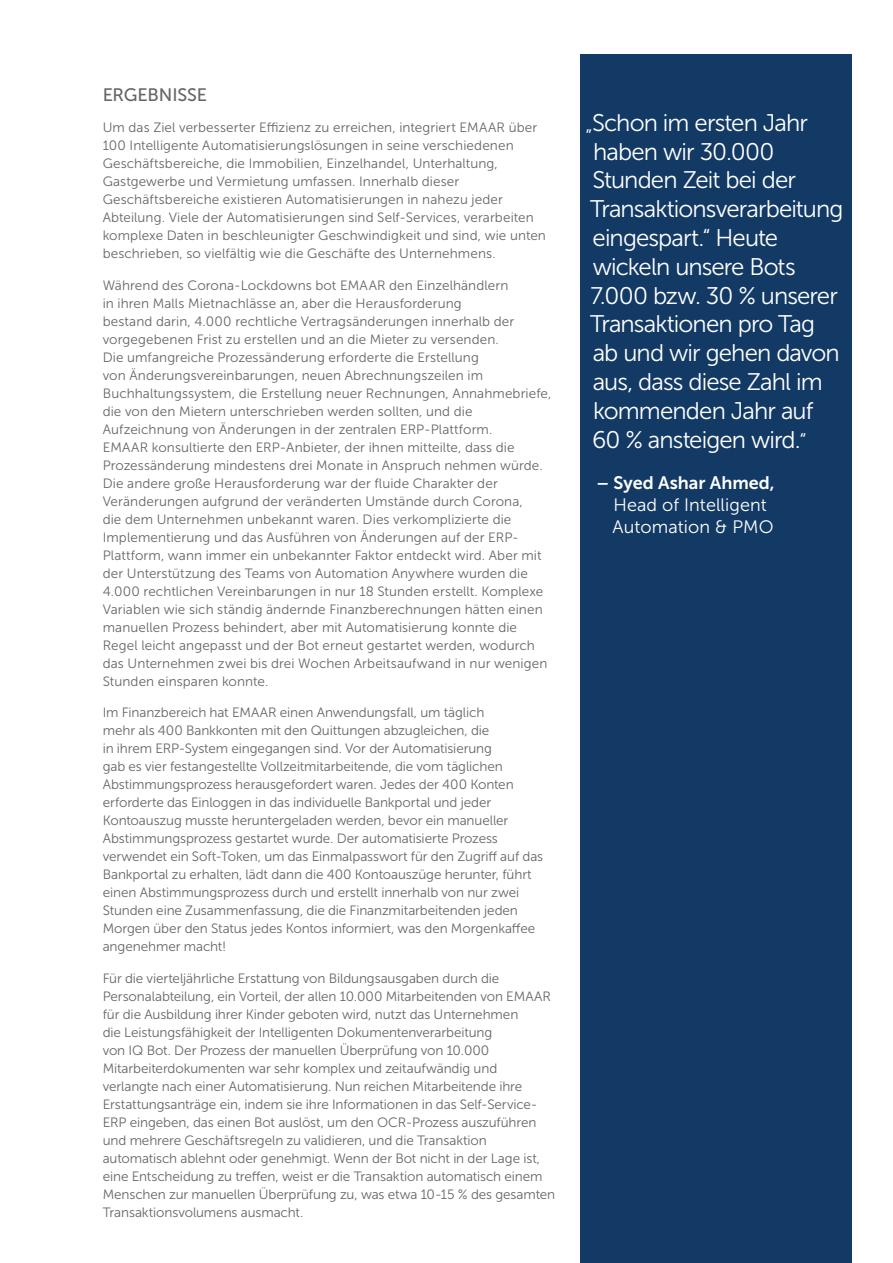
<style>
.page{position:relative;width:893px;height:1263px;background:#fff}
.page>*{position:absolute;margin:0;border:0;box-sizing:border-box;transform-origin:0 0}
.t1{font:24px/28.8px "Museo Sans 300";letter-spacing:-.035em;color:#fff}
.t2{font:18px/21.6px "Museo Sans 300";letter-spacing:.005em;color:#fff}
.t3{font:18px "Museo Sans 700";color:#fff}
.t4{font:18px "Museo Sans 500";letter-spacing:-.005em;color:#666}
.t5{font:13.5px/18px "Museo Sans 300";letter-spacing:-.005em;color:#666}
.s1{font-size:21px}
</style>
<div class="page">
<div style="left:580px;top:54px;width:271px;height:1209px;background:#133a65"></div>
<h2 class="t4" style="left:103px;top:85px;width:106px">ERGEBNISSE</h2>
<p class="t5" style="left:103px;top:119px;width:445px">Um das Ziel verbesserter Effizienz zu erreichen, integriert EMAAR über 100 Intelligente Automatisierungslösungen in seine verschiedenen Geschäftsbereiche, die Immobilien, Einzelhandel, Unterhaltung, Gastgewerbe und Vermietung umfassen. Innerhalb dieser Geschäftsbereiche existieren Automatisierungen in nahezu jeder Abteilung. Viele der Automatisierungen sind Self-Services, verarbeiten komplexe Daten in beschleunigter Geschwindigkeit und sind, wie unten beschrieben, so vielfältig wie die Geschäfte des Unternehmens.</p>
<p class="t5" style="left:103px;top:276px;width:450px">Während des Corona-Lockdowns bot EMAAR den Einzelhändlern<br>in ihren Malls Mietnachlässe an, aber die Herausforderung<br>bestand darin, 4.000 rechtliche Vertragsänderungen innerhalb der vorgegebenen Frist zu erstellen und an die Mieter zu versenden.<br>Die umfangreiche Prozessänderung erforderte die Erstellung<br>von Änderungsvereinbarungen, neuen Abrechnungszeilen im Buchhaltungssystem, die Erstellung neuer Rechnungen, Annahmebriefe, die von den Mietern unterschrieben werden sollten, und die Aufzeichnung von Änderungen in der zentralen ERP-Plattform.<br>EMAAR konsultierte den ERP-Anbieter, der ihnen mitteilte, dass die Prozessänderung mindestens drei Monate in Anspruch nehmen würde.<br>Die andere große Herausforderung war der fluide Charakter der Veränderungen aufgrund der veränderten Umstände durch Corona,<br>die dem Unternehmen unbekannt waren. Dies verkomplizierte die Implementierung und das Ausführen von Änderungen auf der ERP-Plattform, wann immer ein unbekannter Faktor entdeckt wird. Aber mit der Unterstützung des Teams von Automation Anywhere wurden die 4.000 rechtlichen Vereinbarungen in nur 18 Stunden erstellt. Komplexe Variablen wie sich ständig ändernde Finanzberechnungen hätten einen manuellen Prozess behindert, aber mit Automatisierung konnte die Regel leicht angepasst und der Bot erneut gestartet werden, wodurch das Unternehmen zwei bis drei Wochen Arbeitsaufwand in nur wenigen Stunden einsparen konnte.</p>
<p class="t5" style="left:103px;top:704px;width:442px">Im Finanzbereich hat EMAAR einen Anwendungsfall, um täglich<br>mehr als 400 Bankkonten mit den Quittungen abzugleichen, die<br>in ihrem ERP-System eingegangen sind. Vor der Automatisierung<br>gab es vier festangestellte Vollzeitmitarbeitende, die vom täglichen Abstimmungsprozess herausgefordert waren. Jedes der 400 Konten erforderte das Einloggen in das individuelle Bankportal und jeder Kontoauszug musste heruntergeladen werden, bevor ein manueller Abstimmungsprozess gestartet wurde. Der automatisierte Prozess verwendet ein Soft-Token, um das Einmalpasswort für den Zugriff auf das Bankportal zu erhalten, lädt dann die 400 Kontoauszüge herunter, führt einen Abstimmungsprozess durch und erstellt innerhalb von nur zwei Stunden eine Zusammenfassung, die die Finanzmitarbeitenden jeden Morgen über den Status jedes Kontos informiert, was den Morgenkaffee angenehmer macht!</p>
<p class="t5" style="left:103px;top:969px;width:454px">Für die vierteljährliche Erstattung von Bildungsausgaben durch die Personalabteilung, ein Vorteil, der allen 10.000 Mitarbeitenden von EMAAR für die Ausbildung ihrer Kinder geboten wird, nutzt das Unternehmen<br>die Leistungsfähigkeit der Intelligenten Dokumentenverarbeitung<br>von IQ Bot. Der Prozess der manuellen Überprüfung von 10.000<br>Mitarbeiterdokumenten war sehr komplex und zeitaufwändig und verlangte nach einer Automatisierung. Nun reichen Mitarbeitende ihre Erstattungsanträge ein, indem sie ihre Informationen in das Self-Service-ERP eingeben, das einen Bot auslöst, um den OCR-Prozess auszuführen und mehrere Geschäftsregeln zu validieren, und die Transaktion automatisch ablehnt oder genehmigt. Wenn der Bot nicht in der Lage ist, eine Entscheidung zu treffen, weist er die Transaktion automatisch einem Menschen zur manuellen Überprüfung zu, was etwa 10-15 % des gesamten Transaktionsvolumens ausmacht.</p>
<p class="t1" style="left:585px;top:108px;width:260px"><span class="s1">„</span>Schon im ersten Jahr haben wir 30.000<br>Stunden Zeit bei der<br>Transaktionsverarbeitung eingespart.“ Heute wickeln unsere Bots<br>7.000 bzw. 30 % unserer<br>Transaktionen pro Tag<br>ab und wir gehen davon aus, dass diese Zahl im kommenden Jahr auf<br>60 % ansteigen wird.<span class="s1">“</span></p>
<h2 class="t3" style="left:596px;top:473px;width:180px">– Syed Ashar Ahmed,</h2>
<h2 class="t2" style="left:613px;top:494px;width:162px">Head of Intelligent<br>Automation &amp; PMO</h2>
</div>
